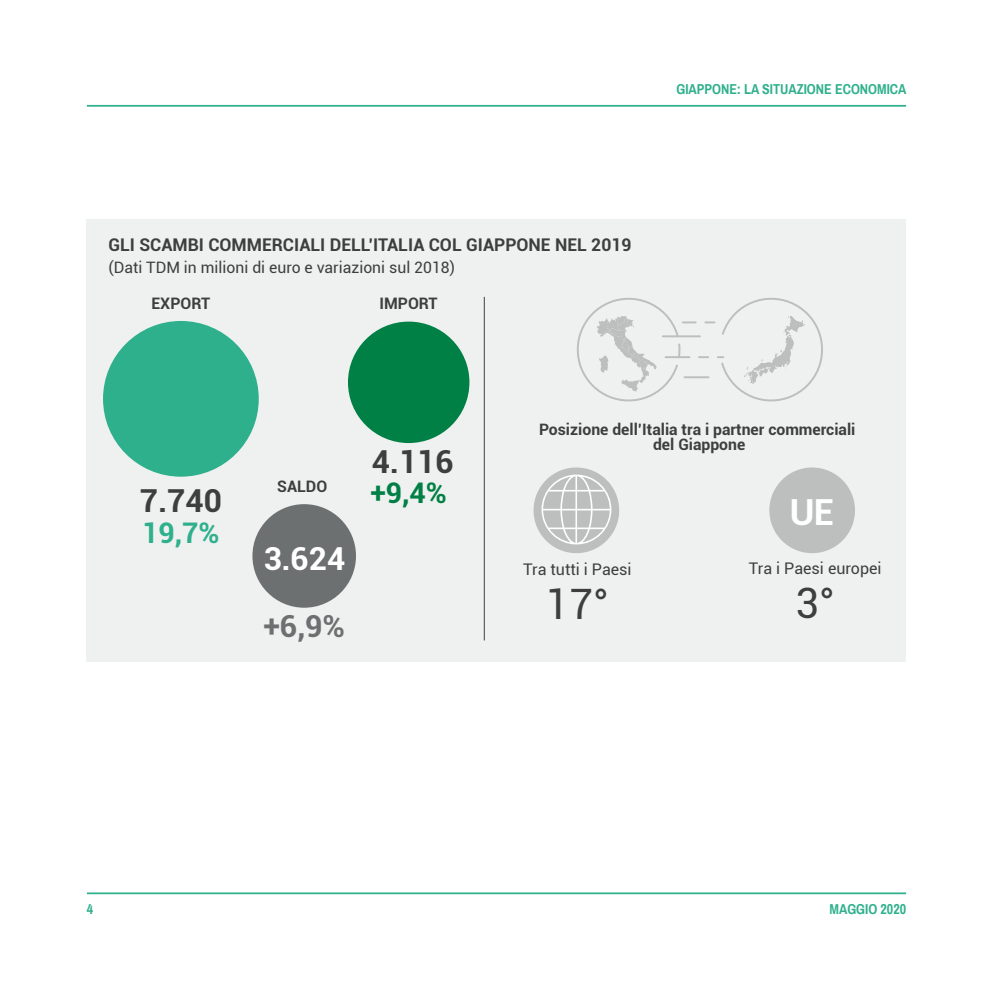
<style>
.page{position:relative;width:993px;height:993px;background:#fff}
.page>*{position:absolute;margin:0;border:0;box-sizing:border-box;transform-origin:0 0}
.t1{font:41.82px "Roboto";color:#3e3e3f}
.t2{font:700 35.88px "Roboto";color:#fff}
.t3{font:700 31.68px "Roboto";color:#3e3e3f}
.t4{font:700 31.68px "Roboto";color:#fff}
.t5{font:700 30.45px "Roboto";color:#6c7070}
.t6{font:700 28.35px "Roboto";color:#008044}
.t7{font:700 28.35px "Roboto";color:#2fb08d}
.t8{font:700 17.5px "Roboto";color:#3e3e3f}
.t9{font:16.1px "Roboto";color:#3e3e3f}
.t10{font:700 15.75px/15px "Roboto";color:#3e3e3f;text-align:center}
.t11{font:15.75px "Roboto";color:#3e3e3f}
.t12{font:700 14px "Archivo Narrow";color:#2fb08d}
</style>
<div class="page">
<div style="left:87px;top:219px;width:818px;height:442px;background:#eff1f0"></div>
<div style="left:103px;top:321px;width:156px;height:155px;background:#2fb08d;border-radius:50%"></div>
<div style="left:348px;top:321px;width:121px;height:122px;background:#008044;border-radius:50%"></div>
<div style="left:252px;top:504px;width:104px;height:103px;background:#6c7070;border-radius:50%"></div>
<div style="left:533px;top:467px;width:86px;height:86px;background:#bdbfbf;border-radius:50%"></div>
<div style="left:769px;top:467px;width:85px;height:86px;background:#bdbfbf;border-radius:50%"></div>
<svg style="left:541px;top:474px;width:70px;height:70px"></svg>
<hr style="left:484px;top:297px;width:1px;height:343px;background:#3e3e3f">
<svg style="left:577px;top:298px;width:246px;height:104px"></svg>
<hr style="left:87px;top:105px;width:818px;height:2px;background:#2fb08d">
<hr style="left:87px;top:892px;width:818px;height:1px;background:#2fb08d">
<p class="t12" style="left:676px;top:80px;width:231px">GIAPPONE: LA SITUAZIONE ECONOMICA</p>
<p class="t8" style="left:108px;top:232px;width:524px">GLI SCAMBI COMMERCIALI DELL’ITALIA COL GIAPPONE NEL 2019</p>
<p class="t11" style="left:108px;top:256px;width:348px">(Dati TDM in milioni di euro e variazioni sul 2018)</p>
<p class="t10" style="left:151px;top:295px;width:60px">EXPORT</p>
<p class="t10" style="left:379px;top:295px;width:60px">IMPORT</p>
<h3 class="t3" style="left:140px;top:478px;width:83px">7.740</h3>
<h3 class="t7" style="left:142px;top:512px;width:79px">19,7%</h3>
<p class="t10" style="left:277px;top:478px;width:52px">SALDO</p>
<h3 class="t4" style="left:263px;top:536px;width:83px">3.624</h3>
<h3 class="t5" style="left:263px;top:604px;width:83px">+6,9%</h3>
<h3 class="t3" style="left:371px;top:439px;width:83px">4.116</h3>
<h3 class="t6" style="left:370px;top:473px;width:78px">+9,4%</h3>
<p class="t10" style="left:539px;top:421px;width:318px">Posizione dell’Italia tra i partner commerciali del Giappone</p>
<p class="t9" style="left:523px;top:558px;width:110px">Tra tutti i Paesi</p>
<h1 class="t1" style="left:546px;top:574px;width:64px">17°</h1>
<h2 class="t2" style="left:788px;top:487px;width:46px">UE</h2>
<p class="t9" style="left:748px;top:557px;width:134px">Tra i Paesi europei</p>
<h1 class="t1" style="left:795px;top:573px;width:41px">3°</h1>
<p class="t12" style="left:87px;top:899px;width:8px">4</p>
<p class="t12" style="left:829px;top:899px;width:78px">MAGGIO 2020</p>
</div>
